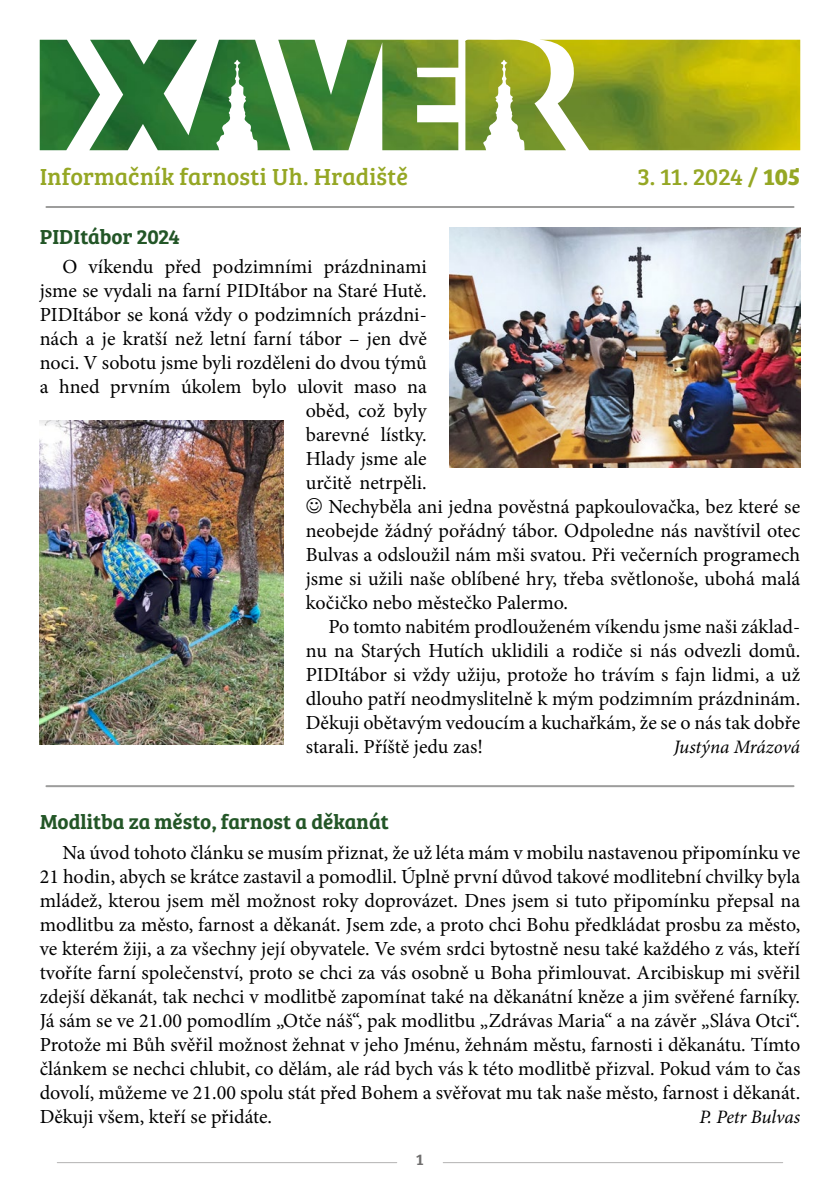
<style>
.page{position:relative;width:840px;height:1191px;background:#fff}
.page>*{position:absolute;margin:0;border:0;box-sizing:border-box;transform-origin:0 0}
.t1{font:24px "Bree Serif";letter-spacing:.005em;color:#95a724}
.t2{font:21px "Bree Serif Sb";color:#235627}
.t3{font:20px/24px "Minion Pro";color:#000;text-align:justify}
.t4{font:italic 19px "Minion Pro";letter-spacing:-.005em;color:#000}
.t5{font:16px "Bree Serif Sb";color:#706f6f}
.s1{font-weight:700}
</style>
<div class="page">
<hr style="left:57px;top:1162px;width:339px;height:1px;background:#b3b2b2">
<hr style="left:443px;top:1162px;width:339px;height:1px;background:#b3b2b2">
<hr style="left:46px;top:206px;width:747px;height:2px;background:#9d9d9c">
<img style="left:565px;top:40px;width:234px;height:110px">
<img style="left:100px;top:40px;width:465px;height:110px">
<img style="left:40px;top:40px;width:60px;height:110px">
<hr style="left:46px;top:785px;width:747px;height:2px;background:#9d9d9c">
<img style="left:40px;top:420px;width:243px;height:324px">
<img style="left:449px;top:227px;width:350px;height:240px">
<p class="t1" style="left:40px;top:159px;width:370px">Informačník farnosti Uh. Hradiště</p>
<p class="t1" style="left:637px;top:159px;width:164px">3. 11. 2024 / <span class="s1">105</span></p>
<p class="t2" style="left:40px;top:220px;width:142px">PIDItábor 2024</p>
<p class="t3" style="left:62px;top:255px;width:365px">O víkendu před podzimními prázdninami</p>
<p class="t3" style="left:40px;top:279px;width:388px">jsme se vydali na farní PIDItábor na Staré Hutě.</p>
<p class="t3" style="left:40px;top:303px;width:388px">PIDItábor se koná vždy o podzimních prázdni-</p>
<p class="t3" style="left:40px;top:327px;width:388px">nách a je kratší než letní farní tábor – jen dvě</p>
<p class="t3" style="left:40px;top:351px;width:388px">noci. V sobotu jsme byli rozděleni do dvou týmů</p>
<p class="t3" style="left:40px;top:375px;width:388px">a hned prvním úkolem bylo ulovit maso na</p>
<p class="t3" style="left:305px;top:399px;width:122px">oběd, což byly</p>
<p class="t3" style="left:305px;top:423px;width:122px">barevné lístky.</p>
<p class="t3" style="left:305px;top:447px;width:122px">Hlady jsme ale</p>
<p class="t3" style="left:305px;top:471px;width:122px">určitě netrpěli.</p>
<p class="t3" style="left:328px;top:495px;width:473px">Nechyběla ani jedna pověstná papkoulovačka, bez které se</p>
<p class="t3" style="left:305px;top:519px;width:495px">neobejde žádný pořádný tábor. Odpoledne nás navštívil otec</p>
<p class="t3" style="left:305px;top:543px;width:495px">Bulvas a odsloužil nám mši svatou. Při večerních programech</p>
<p class="t3" style="left:305px;top:567px;width:495px">jsme si užili naše oblíbené hry, třeba světlonoše, ubohá malá</p>
<p class="t3" style="left:305px;top:591px;width:263px">kočičko nebo městečko Palermo.</p>
<p class="t3" style="left:328px;top:615px;width:473px">Po tomto nabitém prodlouženém víkendu jsme naši základ-</p>
<p class="t3" style="left:305px;top:639px;width:496px">nu na Starých Hutích uklidili a rodiče si nás odvezli domů.</p>
<p class="t3" style="left:305px;top:663px;width:495px">PIDItábor si vždy užiju, protože ho trávím s fajn lidmi, a už</p>
<p class="t3" style="left:305px;top:687px;width:495px">dlouho patří neodmyslitelně k mým podzimním prázdninám.</p>
<p class="t3" style="left:305px;top:711px;width:495px">Děkuji obětavým vedoucím a kuchařkám, že se o nás tak dobře</p>
<p class="t3" style="left:305px;top:735px;width:179px">starali. Příště jedu zas!</p>
<p class="t4" style="left:673px;top:734px;width:128px">Justýna Mrázová</p>
<p class="t2" style="left:40px;top:806px;width:350px">Modlitba za město, farnost a děkanát</p>
<p class="t3" style="left:40px;top:840px;width:761px;text-indent:23px">Na úvod tohoto článku se musím přiznat, že už léta mám v mobilu nastavenou připomínku ve 21 hodin, abych se krátce zastavil a pomodlil. Úplně první důvod takové modlitební chvilky byla mládež, kterou jsem měl možnost roky doprovázet. Dnes jsem si tuto připomínku přepsal na modlitbu za město, farnost a děkanát. Jsem zde, a proto chci Bohu předkládat prosbu za město, ve kterém žiji, a za všechny její obyvatele. Ve svém srdci bytostně nesu také každého z vás, kteří tvoříte farní společenství, proto se chci za vás osobně u Boha přimlouvat. Arcibiskup mi svěřil zdejší děkanát, tak nechci v modlitbě zapomínat také na děkanátní kněze a jim svěřené farníky.<br>Já sám se ve 21.00 pomodlím „Otče náš“, pak modlitbu „Zdrávas Maria“ a na závěr „Sláva Otci“.<br>Protože mi Bůh svěřil možnost žehnat v jeho Jménu, žehnám městu, farnosti i děkanátu. Tímto článkem se nechci chlubit, co dělám, ale rád bych vás k této modlitbě přizval. Pokud vám to čas dovolí, můžeme ve 21.00 spolu stát před Bohem a svěřovat mu tak naše město, farnost i děkanát.<br>Děkuji všem, kteří se přidáte.</p>
<p class="t4" style="left:699px;top:1104px;width:102px">P. Petr Bulvas</p>
<p class="t5" style="left:416px;top:1147px;width:9px">1</p>
</div>
